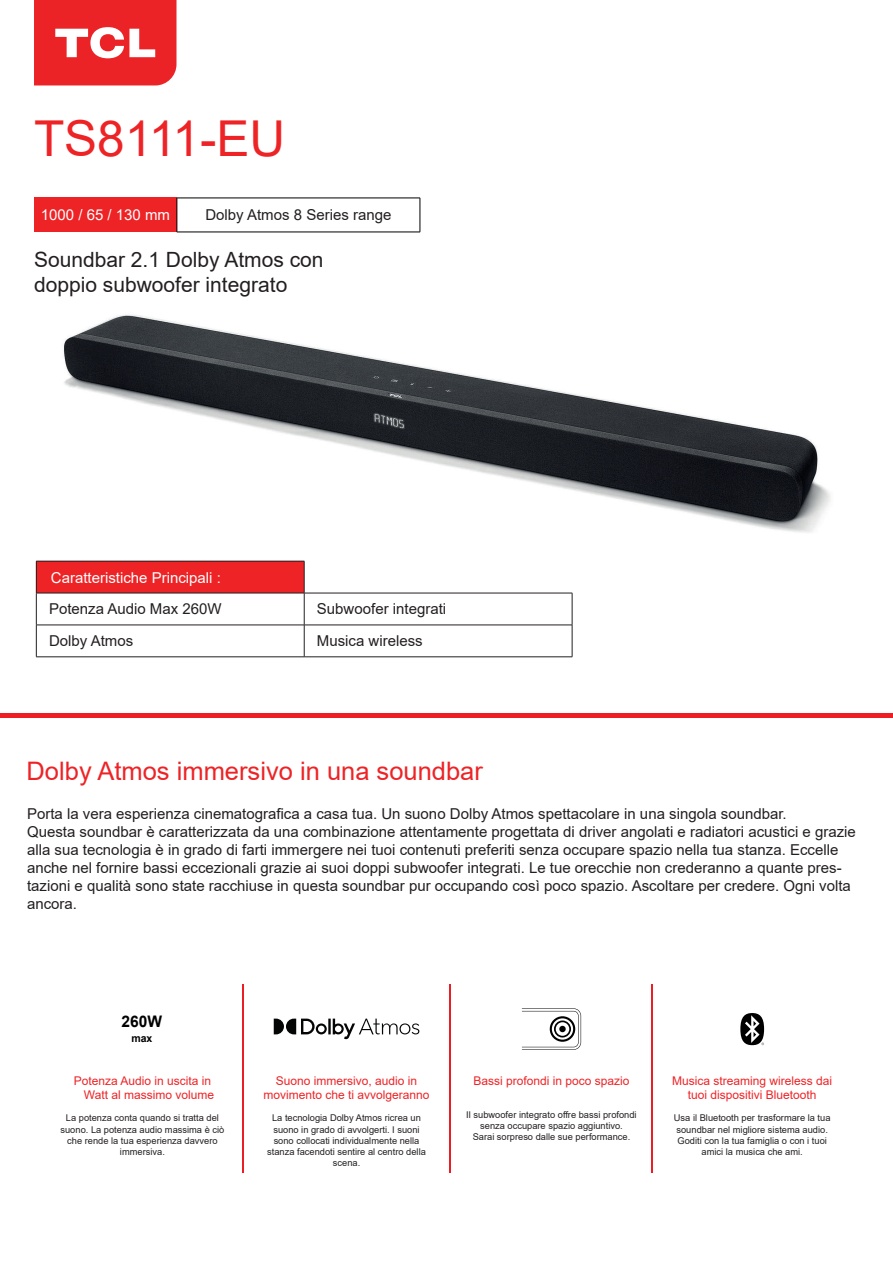
<style>
.page{position:relative;width:893px;height:1263px;background:#fff}
.page>*{position:absolute;margin:0;border:0;box-sizing:border-box;transform-origin:0 0}
.t1{font:49.5px "Arial";color:#ee2326}
.t2{font:25.5px "Arial";color:#ee2326}
.t3{font:21px/25.2px "Arial";color:#231f20}
.t4{font:700 15.9px "Arial";color:#000001}
.t5{font:15px/18px "Arial";color:#231f20}
.t6{font:15px "Arial";color:#fff}
.t7{font:12px/14.4px "Arial";color:#ee2326;text-align:center}
.t8{font:700 10.8px "Arial";color:#000001}
.t9{font:9.3px/11.1px "Arial";color:#231f20;text-align:center}
</style>
<div class="page">
<img style="left:34px;top:197px;width:797px;height:336px">
<hr style="left:0;top:713px;width:893px;height:4px;background:#ee1d23">
<hr style="left:242px;top:984px;width:2px;height:188px;background:#ee1d23">
<hr style="left:449px;top:984px;width:2px;height:188px;background:#ee1d23">
<hr style="left:651px;top:984px;width:2px;height:188px;background:#ee1d23">
<svg style="left:34px;top:0;width:142px;height:85px;background:#ee3f41"></svg>
<div style="left:34px;top:198px;width:143px;height:34px;background:#ee2326"></div>
<hr style="left:177px;top:198px;width:243px;height:1px;background:#000">
<hr style="left:177px;top:198px;width:1px;height:34px;background:#000">
<hr style="left:420px;top:198px;width:1px;height:34px;background:#000">
<hr style="left:177px;top:232px;width:243px;height:1px;background:#000">
<div style="left:36px;top:561px;width:268px;height:32px;background:#ee2326"></div>
<hr style="left:36px;top:561px;width:268px;height:1px;background:#231f20">
<hr style="left:36px;top:561px;width:1px;height:32px;background:#231f20">
<hr style="left:304px;top:561px;width:1px;height:32px;background:#231f20">
<hr style="left:36px;top:593px;width:268px;height:1px;background:#231f20">
<hr style="left:36px;top:593px;width:1px;height:32px;background:#231f20">
<hr style="left:304px;top:593px;width:268px;height:1px;background:#231f20">
<hr style="left:304px;top:593px;width:1px;height:32px;background:#231f20">
<hr style="left:572px;top:593px;width:1px;height:32px;background:#231f20">
<hr style="left:36px;top:625px;width:268px;height:1px;background:#231f20">
<hr style="left:36px;top:625px;width:1px;height:32px;background:#231f20">
<hr style="left:304px;top:625px;width:268px;height:1px;background:#231f20">
<hr style="left:304px;top:625px;width:1px;height:32px;background:#231f20">
<hr style="left:572px;top:625px;width:1px;height:32px;background:#231f20">
<hr style="left:36px;top:656px;width:268px;height:1px;background:#231f20">
<hr style="left:304px;top:656px;width:268px;height:1px;background:#231f20">
<svg style="left:740px;top:1013px;width:24px;height:32px"></svg>
<svg style="left:522px;top:1008px;width:59px;height:42px"></svg>
<svg style="left:274px;top:1018px;width:145px;height:21px"></svg>
<h1 class="t1" style="left:34px;top:105px;width:253px">TS8111-EU</h1>
<p class="t6" style="left:41px;top:205px;width:131px">1000 / 65 / 130 mm</p>
<p class="t5" style="left:205px;top:206px;width:187px">Dolby Atmos 8 Series range</p>
<h3 class="t3" style="left:34px;top:247px;width:291px">Soundbar 2.1 Dolby Atmos con doppio subwoofer integrato</h3>
<p class="t6" style="left:51px;top:567px;width:172px">Caratteristiche Principali :</p>
<p class="t5" style="left:49px;top:600px;width:174px">Potenza Audio Max 260W</p>
<p class="t5" style="left:317px;top:600px;width:131px">Subwoofer integrati</p>
<p class="t5" style="left:49px;top:632px;width:86px">Dolby Atmos</p>
<p class="t5" style="left:317px;top:632px;width:107px">Musica wireless</p>
<h2 class="t2" style="left:27px;top:753px;width:458px">Dolby Atmos immersivo in una soundbar</h2>
<p class="t5" style="left:27px;top:804px;width:830px">Porta la vera esperienza cinematografica a casa tua. Un suono Dolby Atmos spettacolare in una singola soundbar.<br>Questa soundbar è caratterizzata da una combinazione attentamente progettata di driver angolati e radiatori acustici e grazie alla sua tecnologia è in grado di farti immergere nei tuoi contenuti preferiti senza occupare spazio nella tua stanza. Eccelle anche nel fornire bassi eccezionali grazie ai suoi doppi subwoofer integrati. Le tue orecchie non crederanno a quante pres&shy;tazioni e qualità sono state racchiuse in questa soundbar pur occupando così poco spazio. Ascoltare per credere. Ogni volta ancora.</p>
<p class="t4" style="left:122px;top:1011px;width:42px">260W</p>
<p class="t8" style="left:131px;top:1031px;width:22px">max</p>
<p class="t7" style="left:74px;top:1073px;width:142px;text-align:right">Potenza Audio in uscita in<br>Watt al massimo volume</p>
<p class="t9" style="left:60px;top:1112px;width:165px">La potenza conta quando si tratta del suono. La potenza audio massima è ciò che rende la tua esperienza davvero immersiva.</p>
<p class="t7" style="left:263px;top:1073px;width:168px">Suono immersivo, audio in movimento che ti avvolgeranno</p>
<p class="t9" style="left:267px;top:1112px;width:160px">La tecnologia Dolby Atmos ricrea un suono in grado di avvolgerti. I suoni sono collocati individualmente nella stanza facendoti sentire al centro della scena.</p>
<p class="t7" style="left:473px;top:1073px;width:158px">Bassi profondi in poco spazio</p>
<p class="t9" style="left:466px;top:1109px;width:172px">Il subwoofer integrato offre bassi profondi senza occupare spazio aggiuntivo.<br>Sarai sorpreso dalle sue performance.</p>
<p class="t7" style="left:672px;top:1073px;width:162px">Musica streaming wireless dai tuoi dispositivi Bluetooth</p>
<p class="t9" style="left:674px;top:1112px;width:158px">Usa il Bluetooth per trasformare la tua soundbar nel migliore sistema audio.<br>Goditi con la tua famiglia o con i tuoi amici la musica che ami.</p>
</div>
